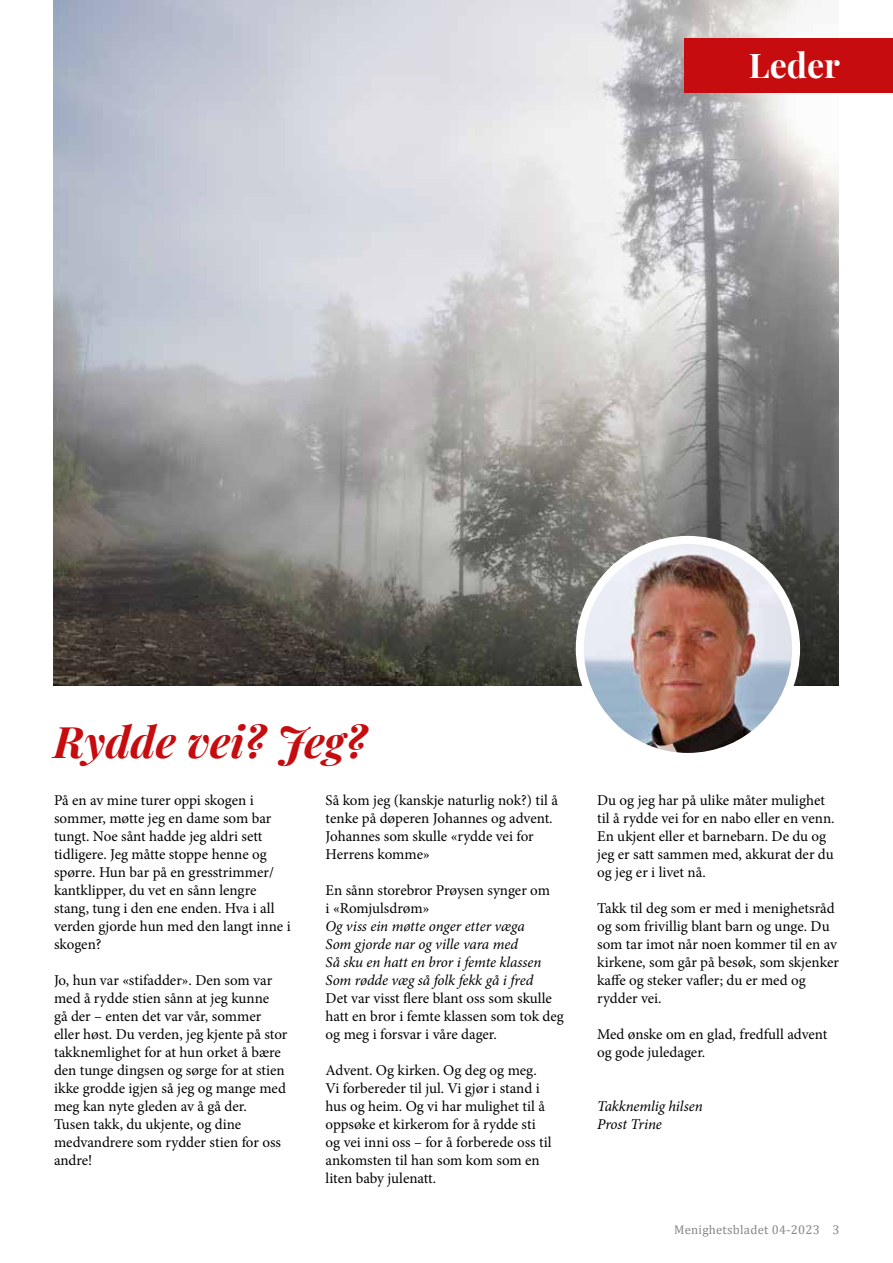
<style>
.page{position:relative;width:893px;height:1263px;background:#fff}
.page>*{position:absolute;margin:0;border:0;box-sizing:border-box;transform-origin:0 0}
.t1{font:italic 700 43.5px "Playfair Display";color:#c60c0e}
.t2{font:700 34.05px "Playfair Display";color:#fff}
.t3{font:15px/18px "Minion Pro";color:#000}
.t4{font:italic 15px/18px "Minion Pro";letter-spacing:-.005em;color:#000}
.t5{font:12.75px "Cambria";letter-spacing:.02em;color:#878787}
</style>
<div class="page">
<img style="left:54px;top:0;width:784px;height:686px">
<div style="left:685px;top:38px;width:208px;height:55px;background:#c60c0e"></div>
<img style="left:580px;top:540px;width:216px;height:212px">
<div style="left:576px;top:536px;width:224px;height:225px;border:8px solid #fff;border-radius:50%"></div>
<h2 class="t2" style="left:749px;top:39px;width:93px">Leder</h2>
<h1 class="t1" style="left:54px;top:706px;width:315px">Rydde vei? Jeg?</h1>
<p class="t3" style="left:54px;top:791px;width:238px">På en av mine turer oppi skogen i sommer, møtte jeg en dame som bar tungt. Noe sånt hadde jeg aldri sett tidligere. Jeg måtte stoppe henne og spørre. Hun bar på en gresstrimmer/ kantklipper, du vet en sånn lengre stang, tung i den ene enden. Hva i all verden gjorde hun med den langt inne i skogen?</p>
<p class="t3" style="left:54px;top:971px;width:235px">Jo, hun var «stifadder». Den som var med å rydde stien sånn at jeg kunne<br>gå der – enten det var vår, sommer eller høst. Du verden, jeg kjente på stor takknemlighet for at hun orket å bære den tunge dingsen og sørge for at stien ikke grodde igjen så jeg og mange med meg kan nyte gleden av å gå der.<br>Tusen takk, du ukjente, og dine medvandrere som rydder stien for oss andre!</p>
<p class="t3" style="left:326px;top:791px;width:234px">Så kom jeg (kanskje naturlig nok?) til å tenke på døperen Johannes og advent.<br>Johannes som skulle «rydde vei for<br>Herrens komme»</p>
<p class="t3" style="left:326px;top:881px;width:226px">En sånn storebror Prøysen synger om i «Romjulsdrøm»</p>
<p class="t4" style="left:326px;top:917px;width:217px">Og viss ein møtte onger etter væga Som gjorde nar og ville vara med<br>Så sku en hatt en bror i femte klassen Som rødde væg så folk fekk gå i fred</p>
<p class="t3" style="left:326px;top:989px;width:240px">Det var visst flere blant oss som skulle hatt en bror i femte klassen som tok deg og meg i forsvar i våre dager.</p>
<p class="t3" style="left:326px;top:1061px;width:228px">Advent. Og kirken. Og deg og meg.<br>Vi forbereder til jul. Vi gjør i stand i hus og heim. Og vi har mulighet til å oppsøke et kirkerom for å rydde sti og vei inni oss – for å forberede oss til ankomsten til han som kom som en liten baby julenatt.</p>
<p class="t3" style="left:597px;top:791px;width:239px">Du og jeg har på ulike måter mulighet til å rydde vei for en nabo eller en venn.<br>En ukjent eller et barnebarn. De du og jeg er satt sammen med, akkurat der du og jeg er i livet nå.</p>
<p class="t3" style="left:597px;top:899px;width:243px">Takk til deg som er med i menighetsråd og som frivillig blant barn og unge. Du som tar imot når noen kommer til en av kirkene, som går på besøk, som skjenker kaffe og steker vafler; du er med og rydder vei.</p>
<p class="t3" style="left:597px;top:1025px;width:232px">Med ønske om en glad, fredfull advent og gode juledager.</p>
<p class="t4" style="left:597px;top:1097px;width:107px">Takknemlig hilsen<br>Prost Trine</p>
<p class="t5" style="left:674px;top:1222px;width:167px">Menighetsbladet 04-2023 3</p>
</div>
